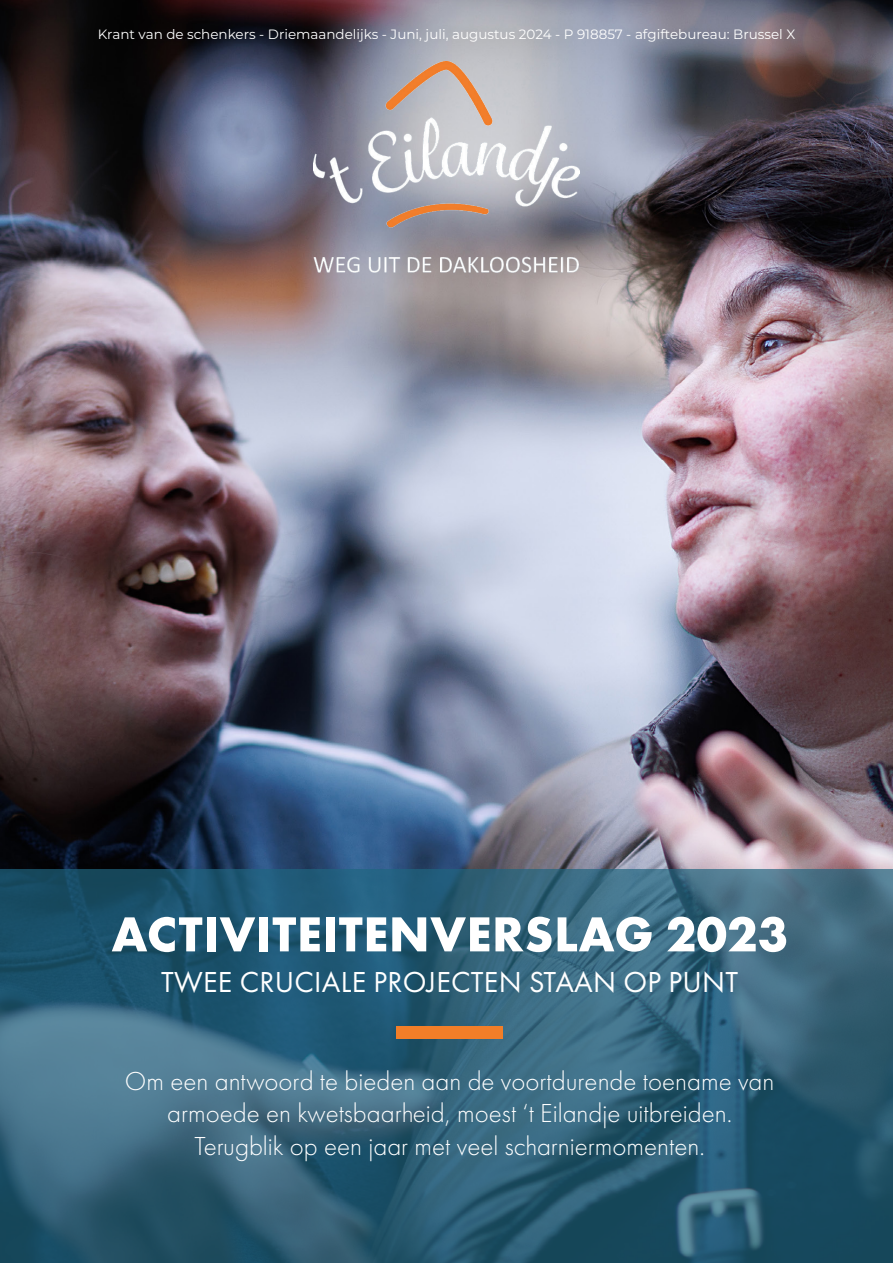
<style>
.page{position:relative;width:893px;height:1263px;background:#fff}
.page>*{position:absolute;margin:0;border:0;box-sizing:border-box;transform-origin:0 0}
.t1{font:700 51px "Futura PT";letter-spacing:.01em;color:#fff}
.t2{font:30px "Futura PT";letter-spacing:.01em;color:#fff}
.t3{font:300 27px/32.4px "Futura PT";color:#fff;text-align:center}
.Données_couv_futura_blanc{font:13.5px "Montserrat";color:#fff}
</style>
<div class="page">
<img style="left:0;top:0;width:893px;height:869px">
<svg style="left:0;top:869px;width:893px;height:394px;background:#2f6077"></svg>
<img style="left:314px;top:62px;width:265px;height:218px">
<div style="left:396px;top:1026px;width:107px;height:13px;background:#f27e28"></div>
<p class="Données_couv_futura_blanc" style="left:98px;top:25px;width:699px">Krant van de schenkers - Driemaandelijks - Juni, juli, augustus 2024 - P 918857 - afgiftebureau: Brussel X</p>
<p class="t1" style="left:111px;top:901px;width:678px">ACTIVITEITENVERSLAG 2023</p>
<p class="t2" style="left:161px;top:964px;width:579px">TWEE CRUCIALE PROJECTEN STAAN OP PUNT</p>
<p class="t3" style="left:125px;top:1065px;width:651px">Om een antwoord te bieden aan de voortdurende toename van armoede en kwetsbaarheid, moest ‘t Eilandje uitbreiden.<br>Terugblik op een jaar met veel scharniermomenten.</p>
</div>
